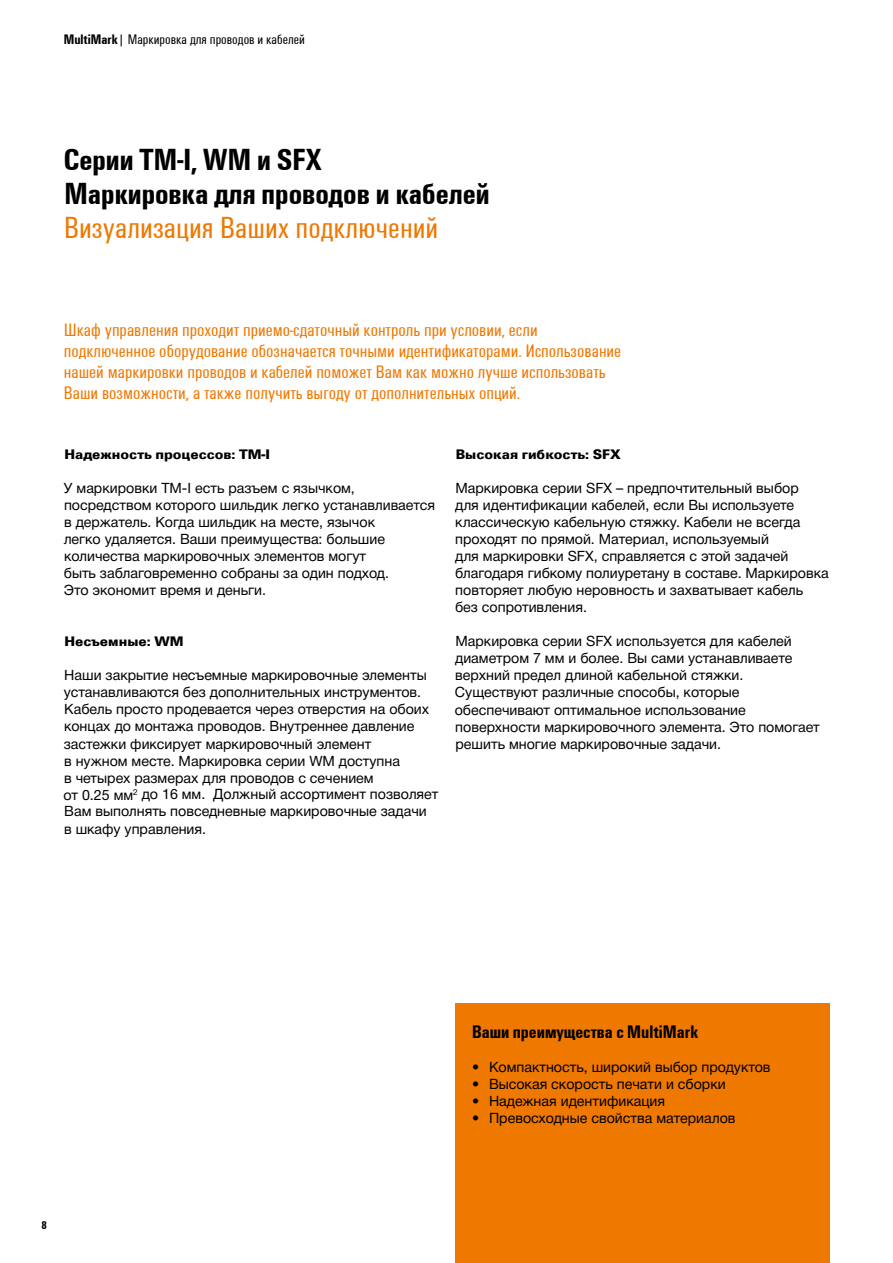
<style>
.page{position:relative;width:893px;height:1263px;background:#fff}
.page>*{position:absolute;margin:0;border:0;box-sizing:border-box;transform-origin:0 0}
.t1{font:700 31.5px/34px "Weidmueller Condensed";color:#000}
.t2{font:31.5px "Weidmueller Condensed";color:#ef7800}
.t3{font:18.75px/21.3px "Weidmueller Condensed";color:#ef7800}
.t4{font:700 18.75px "Weidmueller Condensed";color:#000}
.t5{font:14.25px/17px "Helvetica Neue Cyr";color:#000}
.t6{font:700 14.25px "Weidmueller";color:#000}
.t7{font:14.25px "Weidmueller Condensed";color:#000}
.t8{font:700 11.7px "Weidmueller Condensed";color:#000}
.s1{font-weight:700}
</style>
<div class="page">
<div style="left:455px;top:1003px;width:374px;height:260px;background:#ef7800"></div>
<p class="t7" style="left:64px;top:30px;width:243px"><span class="s1">MultiMark</span>| Маркировка для проводов и кабелей</p>
<h1 class="t1" style="left:64px;top:142px;width:427px">Серии TM-I, WM и SFX<br>Маркировка для проводов и кабелей</h1>
<h1 class="t2" style="left:64px;top:207px;width:376px">Визуализация Ваших подключений</h1>
<p class="t3" style="left:64px;top:318px;width:559px">Шкаф управления проходит приемо-сдаточный контроль при условии, если подключенное оборудование обозначается точными идентификаторами. Использование нашей маркировки проводов и кабелей поможет Вам как можно лучше использовать Ваши возможности, а также получить выгоду от дополнительных опций.</p>
<p class="t6" style="left:64px;top:444px;width:207px">Надежность процессов: TM-I</p>
<p class="t5" style="left:64px;top:480px;width:373px">У маркировки TM-I есть разъем с язычком, посредством которого шильдик легко устанавливается в держатель. Когда шильдик на месте, язычок<br>легко удаляется. Ваши преимущества: большие количества маркировочных элементов могут<br>быть заблаговременно собраны за один подход.<br>Это экономит время и деньги.</p>
<p class="t6" style="left:64px;top:631px;width:121px">Несъемные: WM</p>
<p class="t5" style="left:64px;top:667px;width:376px">Наши закрытие несъемные маркировочные элементы устанавливаются без дополнительных инструментов.<br>Кабель просто продевается через отверстия на обоих концах до монтажа проводов. Внутреннее давление застежки фиксирует маркировочный элемент<br>в нужном месте. Маркировка серии WM доступна<br>в четырех размерах для проводов с сечением<br>от 0.25 мм<sup>2</sup> до 16 мм. Должный ассортимент позволяет Вам выполнять повседневные маркировочные задачи<br>в шкафу управления.</p>
<p class="t6" style="left:456px;top:444px;width:167px">Высокая гибкость: SFX</p>
<p class="t5" style="left:455px;top:480px;width:375px">Маркировка серии SFX – предпочтительный выбор<br>для идентификации кабелей, если Вы используете классическую кабельную стяжку. Кабели не всегда проходят по прямой. Материал, используемый<br>для маркировки SFX, справляется с этой задачей благодаря гибкому полиуретану в составе. Маркировка повторяет любую неровность и захватывает кабель без сопротивления.</p>
<p class="t5" style="left:455px;top:633px;width:366px">Маркировка серии SFX используется для кабелей диаметром 7 мм и более. Вы сами устанавливаете верхний предел длиной кабельной стяжки.<br>Существуют различные способы, которые обеспечивают оптимальное использование поверхности маркировочного элемента. Это помогает решить многие маркировочные задачи.</p>
<p class="t8" style="left:41px;top:1217px;width:7px">8</p>
<h2 class="t4" style="left:472px;top:1018px;width:228px">Ваши преимущества с MultiMark</h2>
<p class="t5" style="left:472px;top:1058px;width:300px">• Компактность, широкий выбор продуктов</p>
<p class="t5" style="left:472px;top:1075px;width:255px">• Высокая скорость печати и сборки</p>
<p class="t5" style="left:472px;top:1092px;width:195px">• Надежная идентификация</p>
<p class="t5" style="left:472px;top:1109px;width:265px">• Превосходные свойства материалов</p>
</div>
